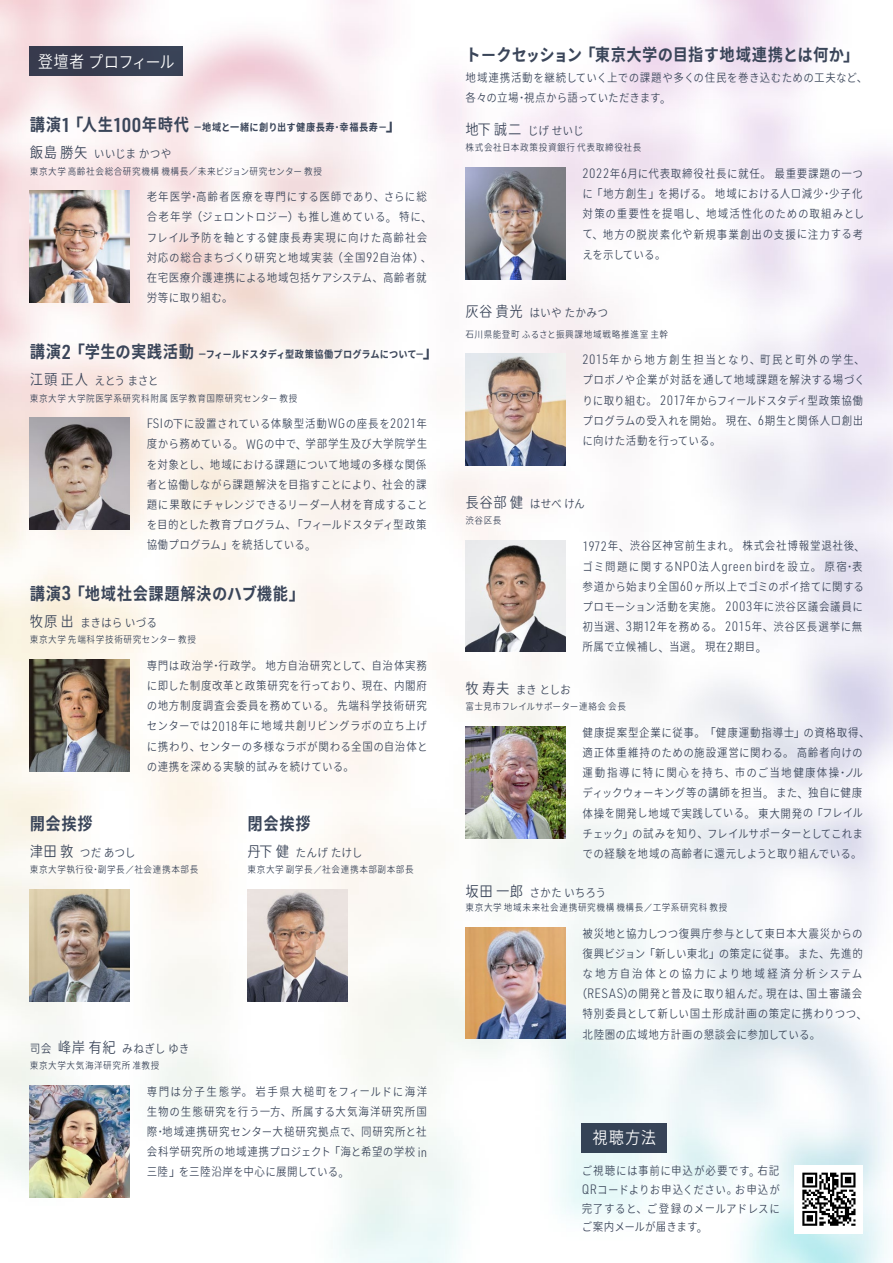
<style>
.page{position:relative;width:893px;height:1263px;background:#fff}
.page>*{position:absolute;margin:0;border:0;box-sizing:border-box;transform-origin:0 0}
.t1{font:700 condensed 16.95px "Glow Sans J";letter-spacing:.03em;color:#3a4559}
.t2{font:condensed 16.95px "Glow Sans J";letter-spacing:.02em;color:#fff}
.t3{font:condensed 11.85px "Glow Sans J";letter-spacing:.01em;color:#3a4559}
.t4{font:condensed 11.85px "Glow Sans J";letter-spacing:.035em;color:#3a4559}
.t5{font:condensed 11.7px/20.2px "Glow Sans J";letter-spacing:.045em;color:#3a4559}
.t6{font:condensed 11.7px/20.1px "Glow Sans J";letter-spacing:.025em;color:#3a4559}
.t7{font:condensed 11.7px "Glow Sans J";letter-spacing:.16em;color:#3a4559}
.t8{font:700 condensed 10.2px "Glow Sans J";letter-spacing:.035em;color:#3a4559}
.t9{font:condensed 9.6px "Glow Sans J";letter-spacing:.065em;color:#3a4559}
.t10{font:condensed 9.6px "Glow Sans J";letter-spacing:.035em;color:#3a4559}
.s1{font-size:16.35px}
.s2{font-size:16.05px}
.s3{font-size:16.95px}
.s4{font-family:"URWDIN Semi Cond";font-weight:600;font-stretch:normal;font-size:19.8px}
.s5{font-size:14.85px}
.s6{font-family:"Hiragino Sans W2";font-stretch:normal;font-size:8.55px}
.s7{font-size:9.15px}
.s8{font-size:9px}
.s9{font-family:"Koz Go Pr 6 N";font-stretch:normal}
.s10{font-size:10.8px}
.s11{font-size:11.25px}
.s12{font-size:10.95px}
.s13{font-family:"URWDIN Semi Cond";font-weight:300;font-stretch:normal;font-size:13.35px}
.s14{font-weight:800;font-size:9px}
.s15{font-family:"Midashi Go Pr 6 N MB31";font-weight:400;font-stretch:normal;font-size:9.6px}
.s16{font-family:"Midashi Go Pr 6 N MB31";font-weight:400;font-stretch:normal;font-size:16.05px}
.s17{font-weight:800;font-size:15px}
</style>
<div class="page">
<img style="left:0;top:0;width:893px;height:1263px">
<img style="left:466px;top:168px;width:100px;height:111px">
<img style="left:466px;top:354px;width:100px;height:111px">
<img style="left:466px;top:540px;width:100px;height:112px">
<img style="left:466px;top:927px;width:100px;height:112px">
<div style="left:30px;top:46px;width:153px;height:30px;background:#383d50"></div>
<div style="left:582px;top:1123px;width:85px;height:30px;background:#3a4559"></div>
<img style="left:30px;top:191px;width:100px;height:112px">
<img style="left:30px;top:418px;width:100px;height:111px">
<img style="left:30px;top:660px;width:100px;height:111px">
<img style="left:30px;top:889px;width:100px;height:112px">
<img style="left:248px;top:889px;width:100px;height:112px">
<img style="left:466px;top:726px;width:100px;height:112px">
<img style="left:30px;top:1085px;width:100px;height:112px">
<div style="left:795px;top:1165px;width:68px;height:68px;background:#fff"></div>
<svg style="left:802px;top:1172px;width:53px;height:54px"></svg>
<h1 class="t2" style="left:38px;top:51px;width:139px">登壇者プロフ<span class="s1">ィ</span><span class="s2">ー</span>ル</h1>
<p class="t8" style="left:30px;top:121px;width:373px"><span class="s3">講演</span><span class="s4">1</span><span class="s3">「人生</span><span class="s4">100</span><span class="s3">年時代</span>－地域と一緒に創り出す健康長寿･幸福長寿－<span class="s3">」</span></p>
<p class="t3" style="left:30px;top:147px;width:143px"><span class="s5">飯島勝矢</span> いいじまかつや</p>
<p class="t9" style="left:30px;top:165px;width:294px">東京大学高齢社会総合研究機構機構長<span class="s6">／</span>未来ビジ<span class="s7">ョ</span>ン研究センタ<span class="s8">ー</span>教授</p>
<p class="t5" style="left:147px;top:188px;width:286px">老年医学<span class="s9">･</span>高齢者医療を専門にする医師であり<span class="s10">、</span>さらに総合老年学（ジ<span class="s11">ェ</span>ロントロジ<span class="s12">ー</span>）も推し進めている<span class="s10">。</span>特に<span class="s10">、</span>フレイル予防を軸とする健康長寿実現に向けた高齢社会対応の総合まちづくり研究と地域実装（全国<span class="s13">92</span>自治体）<span class="s10">、</span>在宅医療介護連携による地域包括ケアシステム<span class="s10">、</span>高齢者就労等に取り組む<span class="s10">。</span></p>
<p class="t8" style="left:30px;top:348px;width:410px"><span class="s3">講演</span><span class="s4">2</span><span class="s3">「学生の実践活動</span>－フ<span class="s14">ィ</span><span class="s15">ー</span>ルドスタデ<span class="s14">ィ</span>型政策協働プログラムについて－<span class="s3">」</span></p>
<p class="t3" style="left:30px;top:374px;width:130px"><span class="s5">江頭正人</span> えとうまさと</p>
<p class="t9" style="left:30px;top:392px;width:269px">東京大学大学院医学系研究科附属医学教育国際研究センタ<span class="s8">ー</span>教授</p>
<p class="t5" style="left:147px;top:415px;width:282px;text-align:justify"><span class="s13">FSI</span>の下に設置されている体験型活動<span class="s13">WG</span>の座長を<span class="s13">2021</span>年度から務めている<span class="s10">。</span> <span class="s13">WG</span>の中で<span class="s10">、</span>学部学生及び大学院学生を対象とし<span class="s10">、</span>地域における課題について地域の多様な関係者と協働しながら課題解決を目指すことにより<span class="s10">、</span>社会的課題に果敢にチ<span class="s11">ャ</span>レンジできるリ<span class="s12">ー</span>ダ<span class="s12">ー</span>人材を育成することを目的とした教育プログラム<span class="s10">、</span>「フ<span class="s11">ィ</span><span class="s12">ー</span>ルドスタデ<span class="s11">ィ</span>型政策協働プログラム」を統括している<span class="s10">。</span></p>
<h1 class="t1" style="left:30px;top:583px;width:276px">講演<span class="s4">3</span>「地域社会課題解決のハブ機能」</h1>
<p class="t3" style="left:30px;top:615px;width:129px"><span class="s5">牧原出</span> まきはらいづる</p>
<p class="t9" style="left:30px;top:634px;width:168px">東京大学先端科学技術研究センタ<span class="s8">ー</span>教授</p>
<p class="t5" style="left:147px;top:657px;width:283px;text-align:justify">専門は政治学<span class="s9">･</span>行政学<span class="s10">。</span>地方自治研究として<span class="s10">、</span>自治体実務に即した制度改革と政策研究を行<span class="s11">っ</span>ており<span class="s10">、</span>現在<span class="s10">、</span>内閣府の地方制度調査会委員を務めている<span class="s10">。</span>先端科学技術研究センタ<span class="s12">ー</span>では<span class="s13">2018</span>年に地域共創リビングラボの立ち上げに携わり<span class="s10">、</span>センタ<span class="s12">ー</span>の多様なラボが関わる全国の自治体との連携を深める実験的試みを続けている<span class="s10">。</span></p>
<h1 class="t1" style="left:30px;top:813px;width:65px">開会挨拶</h1>
<p class="t3" style="left:30px;top:845px;width:107px"><span class="s5">津田敦</span> つだあつし</p>
<h1 class="t1" style="left:248px;top:813px;width:65px">閉会挨拶</h1>
<p class="t3" style="left:248px;top:845px;width:117px"><span class="s5">丹下健</span> たんげたけし</p>
<p class="t9" style="left:30px;top:864px;width:170px">東京大学執行役･副学長<span class="s6">／</span>社会連携本部長</p>
<p class="t9" style="left:248px;top:864px;width:168px">東京大学副学長<span class="s6">／</span>社会連携本部副本部長</p>
<p class="t4" style="left:30px;top:1041px;width:161px">司会 <span class="s5">峰岸有紀</span> みねぎしゆき</p>
<p class="t9" style="left:30px;top:1060px;width:131px">東京大学大気海洋研究所准教授</p>
<p class="t5" style="left:147px;top:1083px;width:282px;text-align:justify">専門は分子生態学<span class="s10">。</span>岩手県大槌町をフ<span class="s11">ィ</span><span class="s12">ー</span>ルドに海洋生物の生態研究を行う一方<span class="s10">、</span>所属する大気海洋研究所国際<span class="s9">･</span>地域連携研究センタ<span class="s12">ー</span>大槌研究拠点で<span class="s10">、</span>同研究所と社会科学研究所の地域連携プロジ<span class="s11">ェ</span>クト「海と希望の学校 <span class="s13">in</span>三陸」を三陸沿岸を中心に展開している<span class="s10">。</span></p>
<h1 class="t1" style="left:466px;top:44px;width:394px">ト<span class="s16">ー</span>クセ<span class="s17">ッ</span>シ<span class="s17">ョ</span>ン「東京大学の目指す地域連携とは何か」</h1>
<p class="t6" style="left:466px;top:69px;width:402px">地域連携活動を継続していく上での課題や多くの住民を巻き込むための工夫など<span class="s10">、</span>各々の立場<span class="s9">･</span>視点から語<span class="s11">っ</span>ていただきます<span class="s10">。</span></p>
<p class="t3" style="left:466px;top:123px;width:120px"><span class="s5">地下誠二</span> じげせいじ</p>
<p class="t9" style="left:466px;top:142px;width:177px">株式会社日本政策投資銀行代表取締役社長</p>
<p class="t5" style="left:583px;top:165px;width:283px"><span class="s13">2022</span>年<span class="s13">6</span>月に代表取締役社長に就任<span class="s10">。</span>最重要課題の一つに「地方創生」を掲げる<span class="s10">。</span>地域における人口減少<span class="s9">･</span>少子化対策の重要性を提唱し<span class="s10">、</span>地域活性化のための取組みとして<span class="s10">、</span>地方の脱炭素化や新規事業創出の支援に注力する考えを示している<span class="s10">。</span></p>
<p class="t3" style="left:466px;top:305px;width:144px"><span class="s5">灰谷貴光</span> はいやたかみつ</p>
<p class="t9" style="left:466px;top:328px;width:204px">石川県能登町ふるさと振興課地域戦略推進室主幹</p>
<p class="t5" style="left:583px;top:351px;width:284px"><span class="s13">2015</span>年から地方創生担当となり<span class="s10">、</span>町民と町外の学生<span class="s10">、</span>プロボノや企業が対話を通して地域課題を解決する場づくりに取り組む<span class="s10">。</span> <span class="s13">2017</span>年からフ<span class="s11">ィ</span><span class="s12">ー</span>ルドスタデ<span class="s11">ィ</span>型政策協働プログラムの受入れを開始<span class="s10">。</span>現在<span class="s10">、</span><span class="s13">6</span>期生と関係人口創出に向けた活動を行<span class="s11">っ</span>ている<span class="s10">。</span></p>
<p class="t3" style="left:466px;top:496px;width:121px"><span class="s5">長谷部健</span> はせべけん</p>
<p class="t9" style="left:466px;top:514px;width:37px">渋谷区長</p>
<p class="t3" style="left:466px;top:682px;width:107px"><span class="s5">牧寿夫</span> まきとしお</p>
<p class="t5" style="left:583px;top:537px;width:283px"><span class="s13">1972</span>年<span class="s10">、</span>渋谷区神宮前生まれ<span class="s10">。</span>株式会社博報堂退社後<span class="s10">、</span>ゴミ問題に関する<span class="s13">NPO</span>法人<span class="s13">green bird</span>を設立<span class="s10">。</span>原宿<span class="s9">･</span>表参道から始まり全国<span class="s13">60</span>ヶ所以上でゴミのポイ捨てに関するプロモ<span class="s12">ー</span>シ<span class="s11">ョ</span>ン活動を実施<span class="s10">。</span> <span class="s13">2003</span>年に渋谷区議会議員に初当選<span class="s10">、</span><span class="s13">3</span>期<span class="s13">12</span>年を務める<span class="s10">。</span> <span class="s13">2015</span>年<span class="s10">、</span>渋谷区長選挙に無所属で立候補し<span class="s10">、</span>当選<span class="s10">。</span>現在<span class="s13">2</span>期目<span class="s10">。</span></p>
<p class="t10" style="left:466px;top:701px;width:162px">富士見市フレイルサポ<span class="s8">ー</span>タ<span class="s8">ー</span>連絡会会長</p>
<p class="t5" style="left:582px;top:724px;width:288px">健康提案型企業に従事<span class="s10">。</span>「健康運動指導士」の資格取得<span class="s10">、</span>適正体重維持のための施設運営に関わる<span class="s10">。</span>高齢者向けの運動指導に特に関心を持ち<span class="s10">、</span>市のご当地健康体操<span class="s9">･</span>ノルデ<span class="s11">ィッ</span>クウ<span class="s11">ォ</span><span class="s12">ー</span>キング等の講師を担当<span class="s10">。</span>また<span class="s10">、</span>独自に健康体操を開発し地域で実践している<span class="s10">。</span>東大開発の「フレイルチ<span class="s11">ェッ</span>ク」の試みを知り<span class="s10">、</span>フレイルサポ<span class="s12">ー</span>タ<span class="s12">ー</span>としてこれまでの経験を地域の高齢者に還元しようと取り組んでいる<span class="s10">。</span></p>
<p class="t3" style="left:466px;top:885px;width:142px"><span class="s5">坂田一郎</span> さかたいちろう</p>
<p class="t9" style="left:466px;top:901px;width:263px">東京大学地域未来社会連携研究機構機構長<span class="s6">／</span>工学系研究科教授</p>
<p class="t5" style="left:583px;top:924px;width:282px">被災地と協力しつつ復興庁参与として東日本大震災からの</p>
<p class="t5" style="left:583px;top:945px;width:282px">復興ビジ<span class="s11">ョ</span>ン「新しい東北」の策定に従事<span class="s10">。</span>また<span class="s10">、</span>先進的</p>
<p class="t7" style="left:583px;top:966px;width:281px">な地方自治体との協力により地域経済分析システム</p>
<p class="t5" style="left:577px;top:985px;width:287px">（<span class="s13">RESAS</span>）の開発と普及に取り組んだ<span class="s10">。</span>現在は<span class="s10">、</span>国土審議会</p>
<p class="t5" style="left:583px;top:1005px;width:285px">特別委員として新しい国土形成計画の策定に携わりつつ<span class="s10">、</span></p>
<p class="t5" style="left:583px;top:1025px;width:238px">北陸圏の広域地方計画の懇談会に参加している<span class="s10">。</span></p>
<h1 class="t2" style="left:592px;top:1127px;width:65px">視聴方法</h1>
<p class="t5" style="left:582px;top:1163px;width:200px;line-height:18.6px;text-align:justify">ご視聴には事前に申込が必要です<span class="s10">。</span>右記<span class="s13">QR</span>コ<span class="s12">ー</span>ドよりお申込ください<span class="s10">。</span>お申込が完了すると<span class="s10">、</span>ご登録のメ<span class="s12">ー</span>ルアドレスにご案内メ<span class="s12">ー</span>ルが届きます<span class="s10">。</span></p>
</div>
